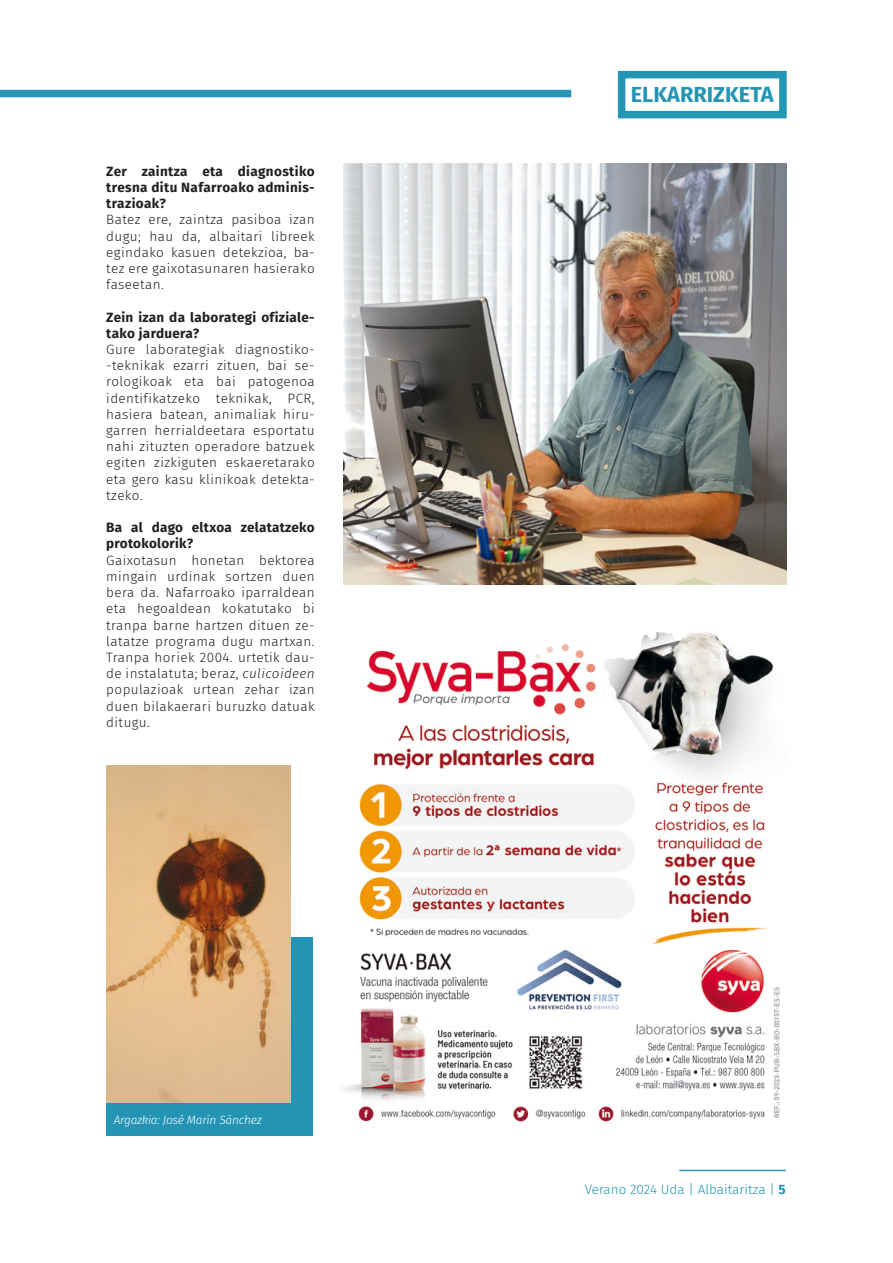
<style>
.page{position:relative;width:893px;height:1263px;background:#fff}
.page>*{position:absolute;margin:0;border:0;box-sizing:border-box;transform-origin:0 0}
.t1{font:700 21.75px "Fira Sans";color:#2495b2}
.Paragrafoa_ELK{font:300 13.5px/16.2px "Fira Sans";letter-spacing:.03em;color:#231f20;text-align:justify}
.Paragrafoa_ELK-2{font:700 13.5px/16.2px "Fira Sans";letter-spacing:.025em;color:#231f20}
.t2{font:300 13.5px "Fira Sans";color:#2495b2}
.Paragrafoa_ELK-3{font:italic 300 12px "Fira Sans";letter-spacing:-.02em;color:#fff}
.s1{font-style:italic}
.s2{font-weight:700}
</style>
<div class="page">
<div style="left:106px;top:936px;width:207px;height:199px;background:#2494b4"></div>
<img style="left:106px;top:765px;width:184px;height:337px">
<hr style="left:679px;top:1170px;width:107px;height:1px;background:#2495b2">
<img style="left:341px;top:631px;width:439px;height:491px">
<div style="left:0;top:90px;width:571px;height:7px;background:#2495b2"></div>
<img style="left:343px;top:164px;width:444px;height:420px">
<div style="left:618px;top:71px;width:169px;height:47px;border:8px solid #2495b2"></div>
<p class="Paragrafoa_ELK-2" style="left:106px;top:162px;width:210px;text-align:justify">Zer zaintza eta diagnostiko tresna ditu Nafarroako adminis&shy;trazioak?</p>
<p class="Paragrafoa_ELK" style="left:106px;top:212px;width:210px">Batez ere, zaintza pasiboa izan dugu; hau da, albaitari libreek egindako kasuen detekzioa, ba&shy;tez ere gaixotasunaren hasierako faseetan.</p>
<p class="Paragrafoa_ELK-2" style="left:106px;top:308px;width:210px">Zein izan da laborategi ofiziale&shy;tako jarduera?</p>
<p class="Paragrafoa_ELK" style="left:106px;top:341px;width:210px">Gure laborategiak diagnostiko--teknikak ezarri zituen, bai se&shy;rologikoak eta bai patogenoa identifikatzeko teknikak, PCR, hasiera batean, animaliak hiru&shy;garren herrialdeetara esportatu nahi zituzten operadore batzuek egiten zizkiguten eskaeretarako eta gero kasu klinikoak detekta&shy;tzeko.</p>
<p class="Paragrafoa_ELK-2" style="left:106px;top:518px;width:210px">Ba al dago eltxoa zelatatzeko protokolorik?</p>
<p class="Paragrafoa_ELK" style="left:106px;top:552px;width:210px">Gaixotasun honetan bektorea mingain urdinak sortzen duen bera da. Nafarroako iparraldean eta hegoaldean kokatutako bi tranpa barne hartzen dituen ze&shy;latatze programa dugu martxan.<br>Tranpa horiek 2004. urtetik dau&shy;de instalatuta; beraz, <span class="s1">culicoideen </span>populazioak urtean zehar izan duen bilakaerari buruzko datuak ditugu.</p>
<p class="Paragrafoa_ELK-3" style="left:114px;top:1111px;width:150px">Argazkia: José Marín Sánchez</p>
<p class="t1" style="left:631px;top:76px;width:144px">ELKARRIZKETA</p>
<p class="t2" style="left:585px;top:1180px;width:203px">Verano 2024 Uda | Albaitaritza | <span class="s2">5</span></p>
</div>
